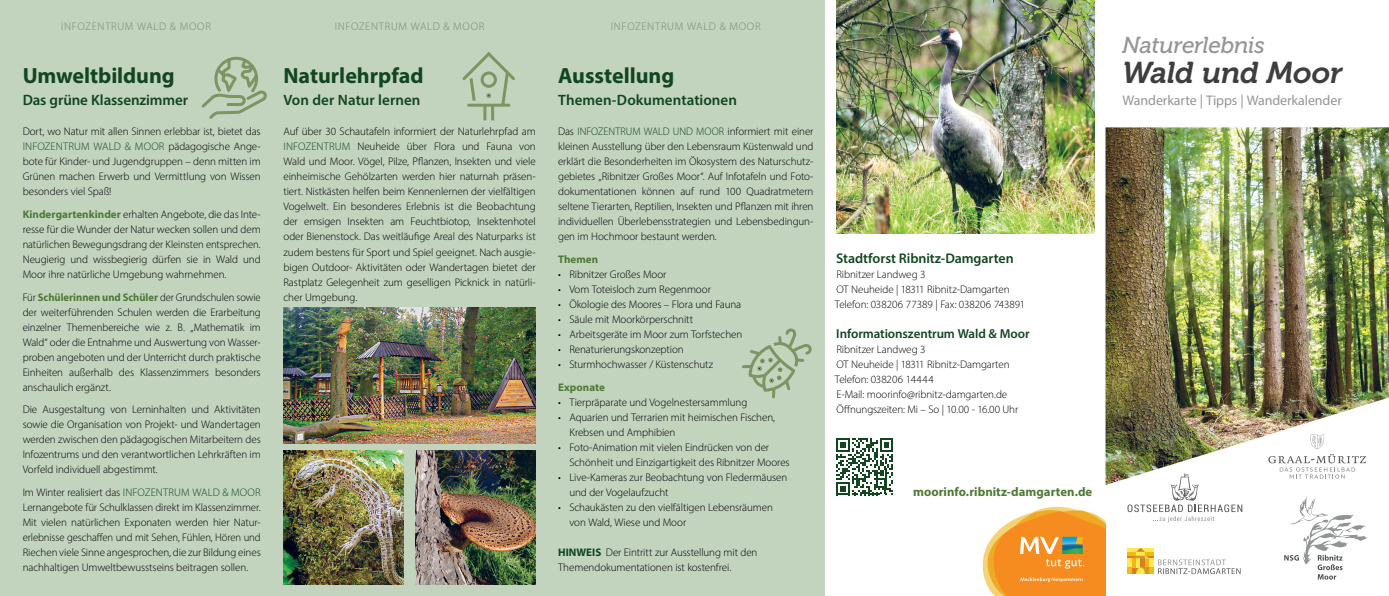
<style>
.page{position:relative;width:1389px;height:596px;background:#fff}
.page>*{position:absolute;margin:0;border:0;box-sizing:border-box;transform-origin:0 0}
.t1{font:italic 30px "Museo 700";letter-spacing:-.01em;color:#3e3e3f}
.t2{font:italic 23px "Museo 500";letter-spacing:-.01em;color:#939598}
.t3{font:700 22px "Myriad Pro";color:#114620}
.t4{font:600 15px "Myriad Pro";letter-spacing:.005em;color:#114620}
.t5{font:14px "Myriad Pro";letter-spacing:-.005em;color:#939598}
.t6{font:600 14px "Myriad Pro";letter-spacing:-.005em;color:#114620}
.t7{font:600 13px "Myriad Pro";letter-spacing:-.005em;color:#114620}
.t8{font:700 12.6px "Myriad Pro";letter-spacing:.005em;color:#4f7936}
.t9{font:300 11px/15px "Myriad Pro";letter-spacing:-.005em;color:#000003}
.t10{font:300 11px/15px "Myriad Pro";letter-spacing:-.005em;color:#000003;text-align:justify;scale:.96 1}
.t11{font:300 11px "Myriad Pro";letter-spacing:.06em;color:#7a8a70}
.t12{font:700 11px "Myriad Pro";letter-spacing:.005em;color:#4f7936}
.s1{color:#114620}
.s2{font-weight:700;color:#4f7936}
.s3{font-weight:700;color:#114620}
</style>
<div class="page">
<div style="left:0;top:0;width:825px;height:595px;background:#c2d3be"></div>
<img style="left:1106px;top:127px;width:283px;height:357px">
<img style="left:836px;top:0;width:258px;height:233px">
<img style="left:284px;top:450px;width:120px;height:134px">
<img style="left:415px;top:450px;width:121px;height:134px">
<img style="left:283px;top:308px;width:253px;height:135px">
<svg style="left:836px;top:438px;width:57px;height:57px"></svg>
<svg style="left:201px;top:56px;width:66px;height:63px"></svg>
<hr style="left:483px;top:106px;width:3px;height:14px;background:#7d9561">
<hr style="left:491px;top:106px;width:3px;height:14px;background:#7d9561">
<svg style="left:462px;top:52px;width:53px;height:56px"></svg>
<svg style="left:742px;top:328px;width:70px;height:71px"></svg>
<svg style="left:1128px;top:473px;width:114px;height:49px"></svg>
<svg style="left:983px;top:506px;width:123px;height:89px;background:#f1a64f"></svg>
<svg style="left:1268px;top:434px;width:98px;height:44px"></svg>
<svg style="left:1127px;top:548px;width:114px;height:25px"></svg>
<svg style="left:1284px;top:496px;width:83px;height:83px"></svg>
<p class="t11" style="left:61px;top:20px;width:151px">INFOZENTRUM WALD &amp; MOOR</p>
<p class="t11" style="left:335px;top:20px;width:151px">INFOZENTRUM WALD &amp; MOOR</p>
<p class="t11" style="left:611px;top:20px;width:151px">INFOZENTRUM WALD &amp; MOOR</p>
<h3 class="t3" style="left:23px;top:61px;width:154px">Umweltbildung</h3>
<h3 class="t4" style="left:23px;top:91px;width:167px">Das grüne Klassenzimmer</h3>
<p class="t9" style="left:23px;top:124px;width:240px;text-align:justify">Dort, wo Natur mit allen Sinnen erlebbar ist, bietet das <span class="s1">INFOZENTRUM WALD &amp; MOOR</span> pädagogische Ange&shy;bote für Kinder- und Jugendgruppen – denn mitten im Grünen machen Erwerb und Vermittlung von Wissen besonders viel Spaß!</p>
<p class="t9" style="left:23px;top:206px;width:240px;text-align:justify"><span class="s2">Kindergartenkinder</span> erhalten Angebote, die das Inte&shy;resse für die Wunder der Natur wecken sollen und dem natürlichen Bewegungsdrang der Kleinsten entsprechen.<br>Neugierig und wissbegierig dürfen sie in Wald und Moor ihre natürliche Umgebung wahrnehmen.</p>
<p class="t10" style="left:23px;top:289px;width:250px">Für <span class="s2">Schülerinnen und Schüler</span> der Grundschulen sowie der weiterführenden Schulen werden die Erarbeitung einzelner Themenbereiche wie z. B. „Mathematik im Wald“ oder die Entnahme und Auswertung von Wasser&shy;proben angeboten und der Unterricht durch praktische Einheiten außerhalb des Klassenzimmers besonders anschaulich ergänzt.</p>
<p class="t9" style="left:23px;top:401px;width:240px;text-align:justify">Die Ausgestaltung von Lerninhalten und Aktivitäten sowie die Organisation von Projekt- und Wandertagen werden zwischen den pädagogischen Mitarbeitern des Infozentrums und den verantwortlichen Lehrkräften im Vorfeld individuell abgestimmt.</p>
<p class="t9" style="left:23px;top:484px;width:240px;text-align:justify">Im Winter realisiert das <span class="s1">INFOZENTRUM WALD &amp; MOOR </span>Lernangebote für Schulklassen direkt im Klassenzimmer.<br>Mit vielen natürlichen Exponaten werden hier Natur&shy;erlebnisse geschaffen und mit Sehen, Fühlen, Hören und Riechen viele Sinne angesprochen, die zur Bildung eines nachhaltigen Umweltbewusstseins beitragen sollen.</p>
<h3 class="t3" style="left:283px;top:61px;width:142px">Naturlehrpfad</h3>
<h3 class="t4" style="left:283px;top:91px;width:139px">Von der Natur lernen</h3>
<p class="t9" style="left:283px;top:124px;width:254px;text-align:justify">Auf über 30 Schautafeln informiert der Naturlehrpfad am <span class="s1">INFOZENTRUM</span> Neuheide über Flora und Fauna von Wald und Moor. Vögel, Pilze, Pflanzen, Insekten und viele einheimische Gehölzarten werden hier naturnah präsen&shy;tiert. Nistkästen helfen beim Kennenlernen der vielfältigen Vogelwelt. Ein besonderes Erlebnis ist die Beobachtung der emsigen Insekten am Feuchtbiotop, Insektenhotel oder Bienenstock. Das weitläufige Areal des Naturparks ist zudem bestens für Sport und Spiel geeignet. Nach ausgie&shy;bigen Outdoor- Aktivitäten oder Wandertagen bietet der Rastplatz Gelegenheit zum geselligen Picknick in natürli&shy;cher Umgebung.</p>
<h3 class="t3" style="left:558px;top:61px;width:118px">Ausstellung</h3>
<h3 class="t4" style="left:558px;top:91px;width:180px">Themen-Dokumentationen</h3>
<p class="t9" style="left:558px;top:124px;width:257px;text-align:justify">Das <span class="s1">INFOZENTRUM WALD UND MOOR</span> informiert mit einer kleinen Ausstellung über den Lebensraum Küstenwald und erklärt die Besonderheiten im Ökosystem des Naturschutz&shy;gebietes „Ribnitzer Großes Moor“. Auf Infotafeln und Foto&shy;dokumentationen können auf rund 100 Quadratmetern seltene Tierarten, Reptilien, Insekten und Pflanzen mit ihren individuellen Überlebensstrategien und Lebensbedingun&shy;gen im Hochmoor bestaunt werden.</p>
<p class="t12" style="left:558px;top:252px;width:42px">Themen</p>
<p class="t9" style="left:558px;top:266px;width:110px">• Ribnitzer Großes Moor</p>
<p class="t9" style="left:558px;top:281px;width:154px">• Vom Toteisloch zum Regenmoor</p>
<p class="t9" style="left:558px;top:296px;width:185px">• Ökologie des Moores – Flora und Fauna</p>
<p class="t9" style="left:558px;top:311px;width:137px">• Säule mit Moorkörperschnitt</p>
<p class="t9" style="left:558px;top:326px;width:186px">• Arbeitsgeräte im Moor zum Torfstechen</p>
<p class="t9" style="left:558px;top:341px;width:127px">• Renaturierungskonzeption</p>
<p class="t9" style="left:558px;top:356px;width:157px">• Sturmhochwasser / Küstenschutz</p>
<p class="t12" style="left:558px;top:379px;width:48px">Exponate</p>
<p class="t9" style="left:558px;top:394px;width:191px">• Tierpräparate und Vogelnestersammlung</p>
<p class="t9" style="left:569px;top:409px;width:207px;text-indent:-11px">• Aquarien und Terrarien mit heimischen Fischen,<br>Krebsen und Amphibien</p>
<p class="t9" style="left:569px;top:439px;width:222px;text-indent:-11px">• Foto-Animation mit vielen Eindrücken von der<br>Schönheit und Einzigartigkeit des Ribnitzer Moores</p>
<p class="t9" style="left:569px;top:469px;width:219px;text-indent:-11px">• Live-Kameras zur Beobachtung von Fledermäusen und der Vogelaufzucht</p>
<p class="t9" style="left:569px;top:499px;width:205px;text-indent:-11px">• Schaukästen zu den vielfältigen Lebensräumen von Wald, Wiese und Moor</p>
<p class="t9" style="left:558px;top:544px;width:201px"><span class="s3">HINWEIS</span> Der Eintritt zur Ausstellung mit den<br>Themendokumentationen ist kostenfrei.</p>
<p class="t6" style="left:836px;top:249px;width:179px">Stadtforst Ribnitz-Damgarten</p>
<p class="t9" style="left:835px;top:266px;width:192px">Ribnitzer Landweg 3<br>OT Neuheide | 18311 Ribnitz-Damgarten<br>Telefon: 038206 77389 | Fax: 038206 743891</p>
<p class="t7" style="left:836px;top:325px;width:195px">Informationszentrum Wald &amp; Moor</p>
<p class="t9" style="left:835px;top:341px;width:185px">Ribnitzer Landweg 3<br>OT Neuheide | 18311 Ribnitz-Damgarten Telefon: 038206 14444<br>E-Mail: moorinfo@ribnitz-damgarten.de Öffnungszeiten: Mi – So | 10.00 - 16.00 Uhr</p>
<p class="t8" style="left:913px;top:483px;width:181px">moorinfo.ribnitz-damgarten.de</p>
<h2 class="t2" style="left:1123px;top:32px;width:144px">Naturerlebnis</h2>
<h1 class="t1" style="left:1123px;top:56px;width:221px">Wald und Moor</h1>
<p class="t5" style="left:1123px;top:92px;width:221px">Wanderkarte | Tipps | Wanderkalender</p>
</div>
